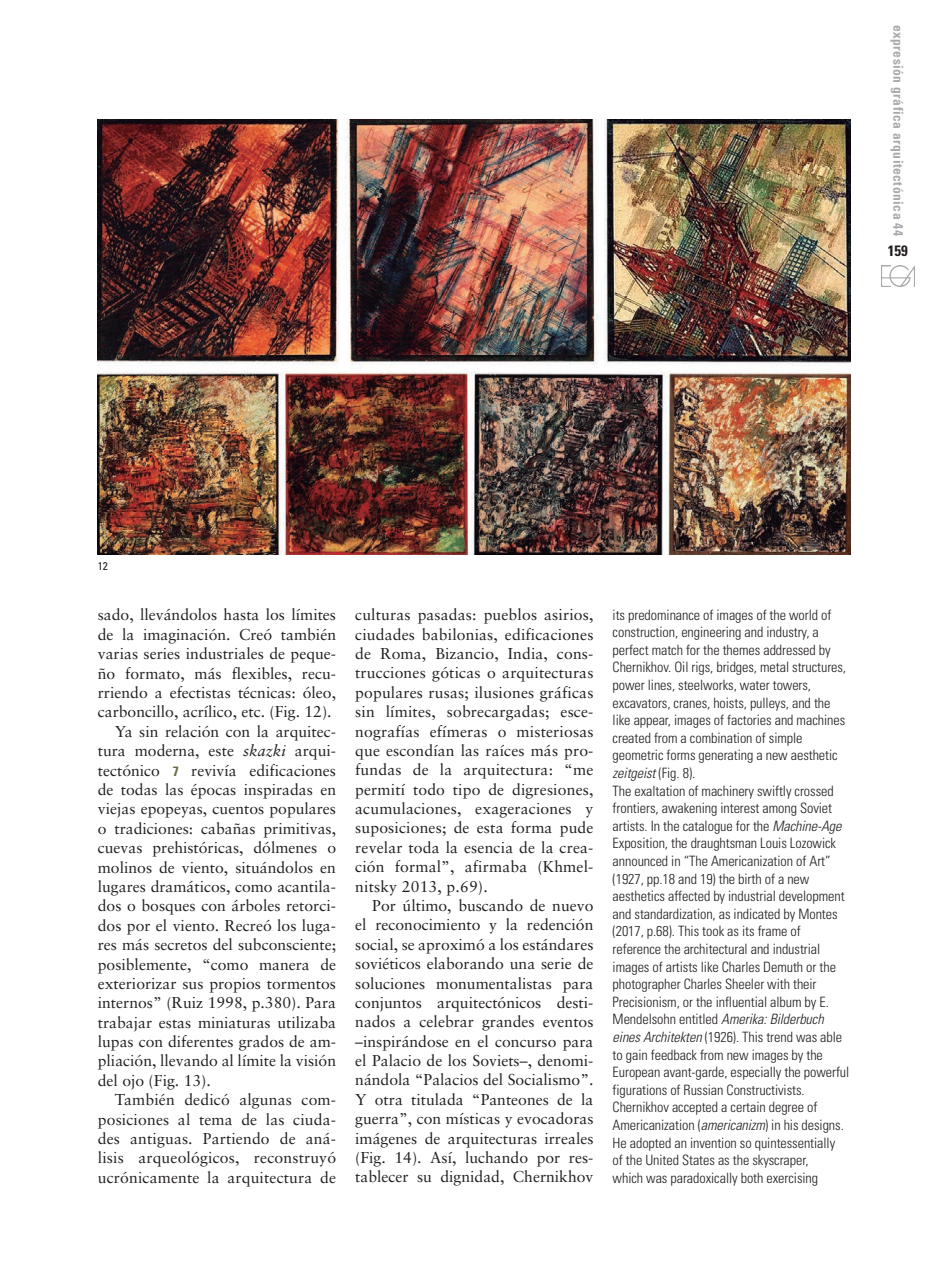
<style>
.page{position:relative;width:936px;height:1276px;background:#fff}
.page>*{position:absolute;margin:0;border:0;box-sizing:border-box;transform-origin:0 0}
.t1{font:15.75px/19.4px "Sabon";color:#231f20;text-align:justify}
.t2{font:700 condensed 15px "Univers";color:#231f20}
.t3{font:300 condensed 14.25px/17.5px "Univers";letter-spacing:-.005em;color:#231f20}
.t4{font:700 condensed 13.5px "Univers";letter-spacing:.035em;color:#a8a9ad}
.PIES_DE_FOTO_INGLES{font:condensed 11.25px "Univers";color:#231f20}
.s1{font-style:italic}
.s2{font-family:"Univers";font-weight:700;font-stretch:condensed;font-size:13.5px;color:#6d6a4a}
</style>
<div class="page">
<img style="left:881px;top:265px;width:33px;height:21px">
<img style="left:98px;top:119px;width:752px;height:435px">
<p class="t4" style="left:906px;top:25px;width:213px;rotate:90deg">expresión gráfica arquitectónica 44</p>
<p class="t2" style="left:887px;top:242px;width:21px">159</p>
<p class="PIES_DE_FOTO_INGLES" style="left:98px;top:559px;width:11px">12</p>
<p class="t1" style="left:98px;top:605px;width:240px">sado, llevándolos hasta los límites de la imaginación. Creó también varias series industriales de peque&shy;ño formato, más flexibles, recu&shy;rriendo a efectistas técnicas: óleo, carboncillo, acrílico, etc. (Fig. 12).</p>
<p class="t1" style="left:98px;top:721px;width:240px;text-indent:17px">Ya sin relación con la arquitec&shy;tura moderna, este <span class="s1">skazki</span> arqui&shy;tectónico <span class="s2">7</span> revivía edificaciones de todas las épocas inspiradas en viejas epopeyas, cuentos populares o tradiciones: cabañas primitivas, cuevas prehistóricas, dólmenes o molinos de viento, situándolos en lugares dramáticos, como acantila&shy;dos o bosques con árboles retorci&shy;dos por el viento. Recreó los luga&shy;res más secretos del subconsciente; posiblemente, “como manera de exteriorizar sus propios tormentos internos” (Ruiz 1998, p.380). Para trabajar estas miniaturas utilizaba lupas con diferentes grados de am&shy;pliación, llevando al límite la visión del ojo (Fig. 13).</p>
<p class="t1" style="left:98px;top:1090px;width:240px;text-indent:17px">También dedicó algunas com&shy;posiciones al tema de las ciuda&shy;des antiguas. Partiendo de aná&shy;lisis arqueológicos, reconstruyó ucrónicamente la arquitectura de</p>
<p class="t1" style="left:355px;top:605px;width:240px">culturas pasadas: pueblos asirios, ciudades babilonias, edificaciones de Roma, Bizancio, India, cons&shy;trucciones góticas o arquitecturas populares rusas; ilusiones gráficas sin límites, sobrecargadas; esce&shy;nografías efímeras o misteriosas que escondían las raíces más pro&shy;fundas de la arquitectura: “me permití todo tipo de digresiones, acumulaciones, exageraciones y suposiciones; de esta forma pude revelar toda la esencia de la crea&shy;ción formal”, afirmaba (Khmel&shy;nitsky 2013, p.69).</p>
<p class="t1" style="left:355px;top:895px;width:240px;text-indent:17px">Por último, buscando de nuevo el reconocimiento y la redención social, se aproximó a los estándares soviéticos elaborando una serie de soluciones monumentalistas para conjuntos arquitectónicos desti&shy;nados a celebrar grandes eventos –inspirándose en el concurso para el Palacio de los Soviets–, denomi&shy;nándola “Palacios del Socialismo”.<br>Y otra titulada “Panteones de la guerra”, con místicas y evocadoras imágenes de arquitecturas irreales (Fig. 14). Así, luchando por res&shy;tablecer su dignidad, Chernikhov</p>
<p class="t3" style="left:612px;top:606px;width:235px">its predominance of images of the world of construction, engineering and industry, a perfect match for the themes addressed by Chernikhov. Oil rigs, bridges, metal structures, power lines, steelworks, water towers, excavators, cranes, hoists, pulleys, and the like appear, images of factories and machines created from a combination of simple geometric forms generating a new aesthetic <span class="s1">zeitgeist</span> (Fig. 8).</p>
<p class="t3" style="left:612px;top:782px;width:238px">The exaltation of machinery swiftly crossed frontiers, awakening interest among Soviet artists. In the catalogue for the <span class="s1">Machine-Age </span>Exposition, the draughtsman Louis Lozowick announced in “The Americanization of Art” (1927, pp.18 and 19) the birth of a new aesthetics affected by industrial development and standardization, as indicated by Montes (2017, p.68). This took as its frame of reference the architectural and industrial images of artists like Charles Demuth or the photographer Charles Sheeler with their Precisionism, or the influential album by E.<br>Mendelsohn entitled <span class="s1">Amerika: Bilderbuch eines Architekten</span> (1926). This trend was able to gain feedback from new images by the European avant-garde, especially the powerful figurations of Russian Constructivists.</p>
<p class="t3" style="left:612px;top:1098px;width:233px">Chernikhov accepted a certain degree of Americanization (<span class="s1">americanizm</span>) in his designs.<br>He adopted an invention so quintessentially of the United States as the skyscraper,<br>which was paradoxically both exercising</p>
</div>
